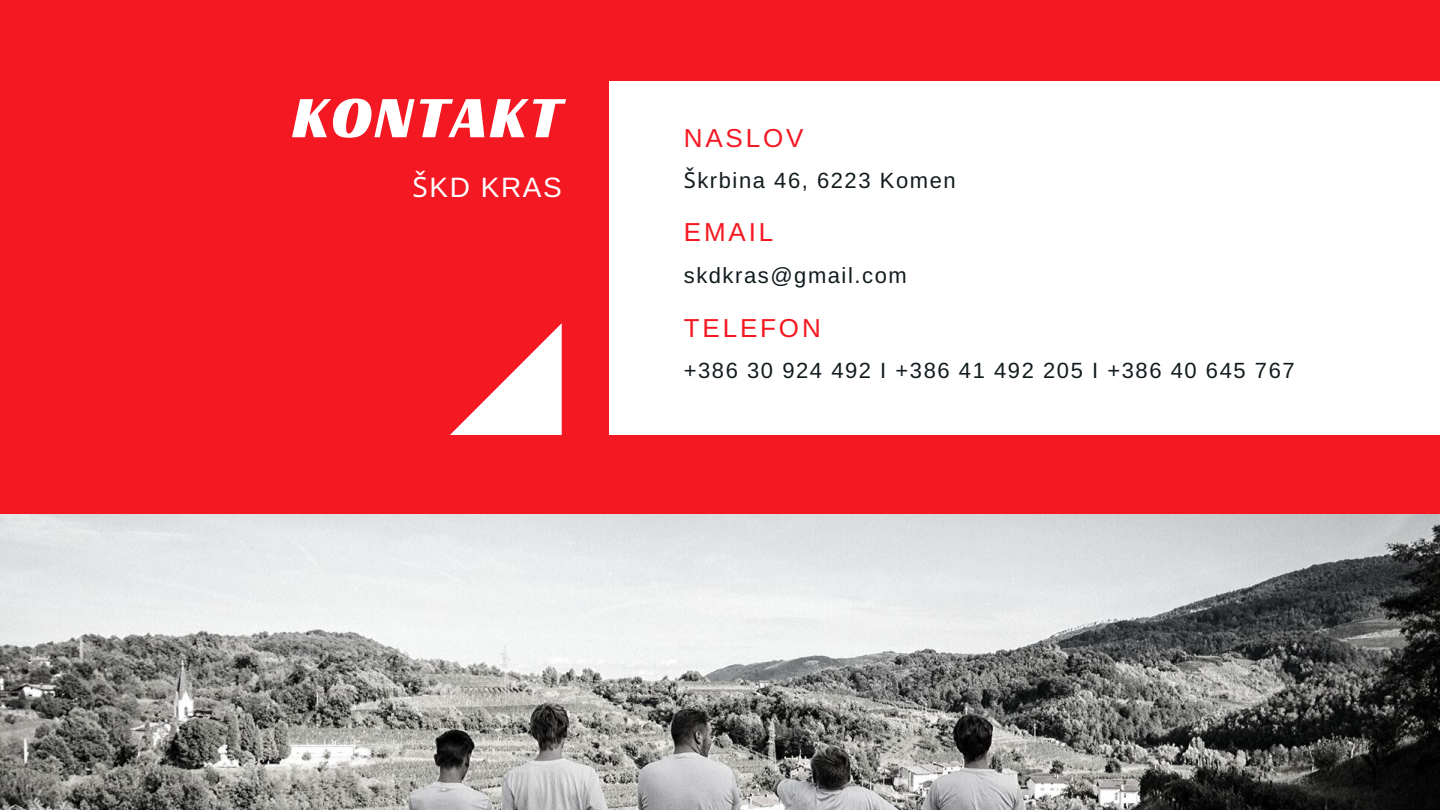
<style>
.page{position:relative;width:1440px;height:810px;background:#f41823}
.page>*{position:absolute;margin:0;border:0;box-sizing:border-box;transform-origin:0 0}
.t1{font:60px "Racing Sans One";letter-spacing:.04em;color:#fff}
.t2{font:28px "Arimo";letter-spacing:.055em;color:#fff}
.t3{font:26px "Arimo";letter-spacing:.11em;color:#f41823}
.t4{font:22px "Arimo";letter-spacing:.07em;color:#111b1e}
.s1{font-family:"Noto Sans"}
</style>
<div class="page">
<svg style="left:450px;top:323px;width:112px;height:112px"></svg>
<div style="left:609px;top:81px;width:831px;height:354px;background:#fff"></div>
<img style="left:0;top:514px;width:1440px;height:296px">
<h1 class="t1" style="left:292px;top:79px;width:271px">KONTAKT</h1>
<p class="t2" style="left:413px;top:171px;width:151px"><span class="s1">Š</span>KD KRAS</p>
<p class="t4" style="left:684px;top:168px;width:273px"><span class="s1">Š</span>krbina 46, 6223 Komen</p>
<p class="t3" style="left:684px;top:123px;width:121px">NASLOV</p>
<p class="t3" style="left:684px;top:218px;width:91px">EMAIL</p>
<p class="t4" style="left:684px;top:263px;width:224px">skdkras@gmail.com</p>
<p class="t3" style="left:684px;top:314px;width:139px">TELEFON</p>
<p class="t4" style="left:684px;top:358px;width:612px">+386 30 924 492 I +386 41 492 205 I +386 40 645 767</p>
</div>
